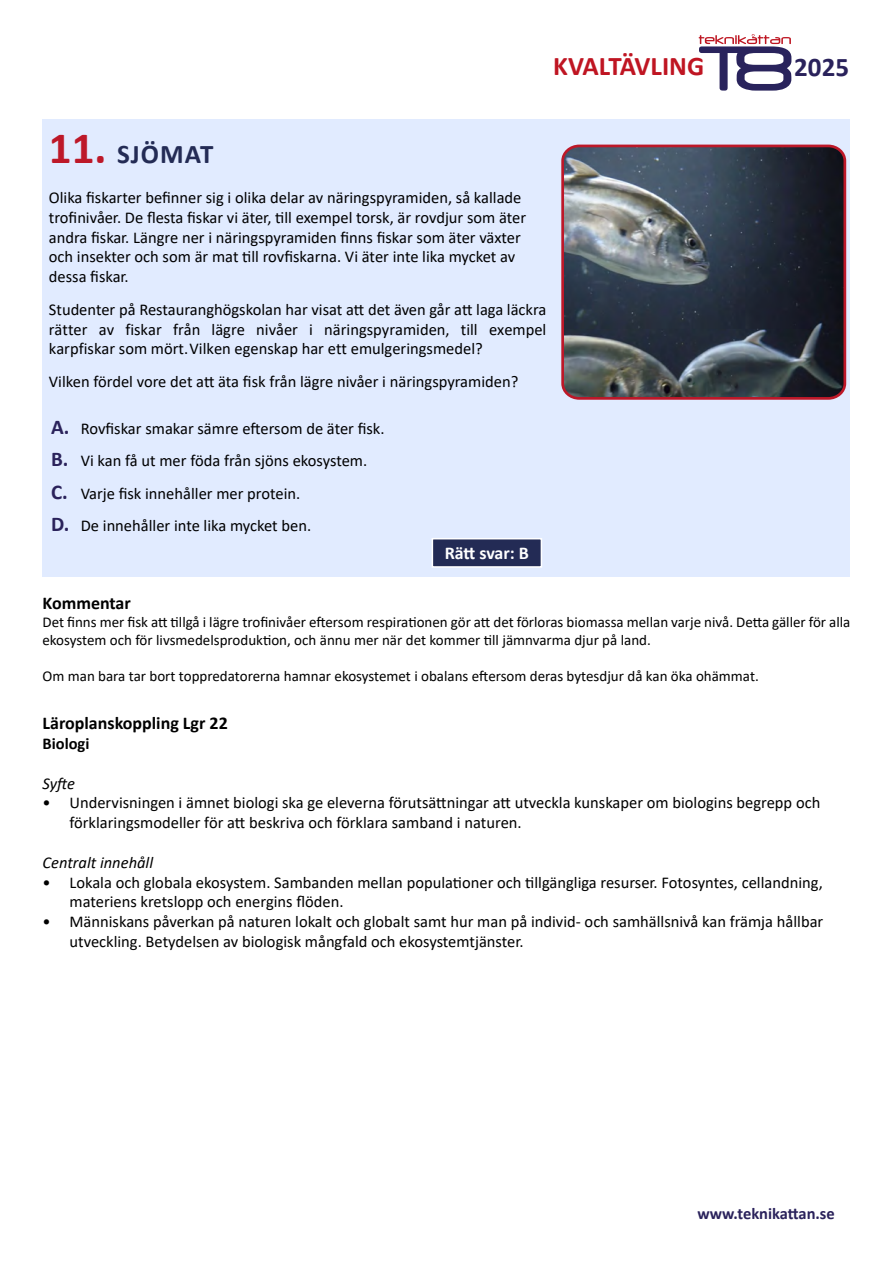
<style>
.page{position:relative;width:893px;height:1263px;background:#fff}
.page>*{position:absolute;margin:0;border:0;box-sizing:border-box;transform-origin:0 0}
.t1{font:700 27px "Calibri";color:#bf1522}
.t2{font:700 27px "Calibri";letter-spacing:.035em;color:#232b55}
.t3{font:700 27px "Calibri";color:#2a225b}
.t4{font:700 18px "Calibri";color:#000}
.t5{font:700 18px "Calibri";letter-spacing:-.01em;color:#fff}
.t6{font:16.5px/19.8px "Calibri";color:#000}
.t7{font:italic 16.5px "Calibri";color:#000}
.t8{font:700 16.5px "Calibri";color:#2a225b}
.t9{font:700 16.5px "Calibri";color:#000}
.t10{font:15px/18px "Calibri";color:#000}
.s1{font-size:45px;color:#bd1829}
.s2{font-weight:700;font-size:21px;color:#2a225b}
</style>
<div class="page">
<svg style="left:699px;top:34px;width:92px;height:57px"></svg>
<div style="left:43px;top:119px;width:807px;height:457px;background:#e1ebff"></div>
<img style="left:565px;top:146px;width:280px;height:250px">
<div style="left:561px;top:145px;width:285px;height:255px;border:3px solid #bd1829;border-radius:16px"></div>
<div style="left:432px;top:539px;width:109px;height:28px;background:#232b55"></div>
<div style="left:432px;top:538px;width:110px;height:30px;border:2px solid #fff"></div>
<h1 class="t1" style="left:553px;top:47px;width:152px">KVALTÄVLING</h1>
<h1 class="t3" style="left:794px;top:48px;width:56px">2025</h1>
<h1 class="t2" style="left:49px;top:135px;width:166px"><span class="s1">11.</span> SJÖMAT</h1>
<p class="t6" style="left:49px;top:187px;width:479px">Olika fiskarter befinner sig i olika delar av näringspyramiden, så kallade trofinivåer. De flesta fiskar vi äter, till exempel torsk, är rovdjur som äter andra fiskar. Längre ner i näringspyramiden finns fiskar som äter växter och insekter och som är mat till rovfiskarna. Vi äter inte lika mycket av dessa fiskar.</p>
<p class="t6" style="left:49px;top:299px;width:499px;text-align:justify">Studenter på Restauranghögskolan har visat att det även går att laga läckra rätter av fiskar från lägre nivåer i näringspyramiden, till exempel karpfiskar som mört.Vilken egenskap har ett emulgeringsmedel?</p>
<p class="t6" style="left:49px;top:371px;width:471px">Vilken fördel vore det att äta fisk från lägre nivåer i näringspyramiden?</p>
<p class="t6" style="left:51px;top:411px;width:335px;line-height:32.5px"><span class="s2">A.</span> Rovfiskar smakar sämre eftersom de äter fisk.<br><span class="s2">B.</span> Vi kan få ut mer föda från sjöns ekosystem.<br><span class="s2">C.</span> Varje fisk innehåller mer protein.<br><span class="s2">D.</span> De innehåller inte lika mycket ben.</p>
<p class="t5" style="left:445px;top:540px;width:86px">Rätt svar: B</p>
<p class="t4" style="left:43px;top:590px;width:90px">Kommentar</p>
<p class="t10" style="left:43px;top:612px;width:809px">Det finns mer fisk att tillgå i lägre trofinivåer eftersom respirationen gör att det förloras biomassa mellan varje nivå. Detta gäller för alla ekosystem och för livsmedelsproduktion, och ännu mer när det kommer till jämnvarma djur på land.</p>
<p class="t10" style="left:43px;top:666px;width:718px">Om man bara tar bort toppredatorerna hamnar ekosystemet i obalans eftersom deras bytesdjur då kan öka ohämmat.</p>
<p class="t4" style="left:43px;top:710px;width:187px">Läroplanskoppling Lgr 22</p>
<p class="t9" style="left:43px;top:732px;width:49px">Biologi</p>
<p class="t7" style="left:43px;top:772px;width:34px">Syfte</p>
<p class="t6" style="left:70px;top:792px;width:752px;text-indent:-27px">• Undervisningen i ämnet biologi ska ge eleverna förutsättningar att utveckla kunskaper om biologins begrepp och förklaringsmodeller för att beskriva och förklara samband i naturen.</p>
<p class="t7" style="left:43px;top:851px;width:112px">Centralt innehåll</p>
<p class="t6" style="left:70px;top:872px;width:755px;text-indent:-27px">• Lokala och globala ekosystem. Sambanden mellan populationer och tillgängliga resurser. Fotosyntes, cellandning, materiens kretslopp och energins flöden.</p>
<p class="t6" style="left:70px;top:911px;width:755px;text-indent:-27px">• Människans påverkan på naturen lokalt och globalt samt hur man på individ- och samhällsnivå kan främja hållbar utveckling. Betydelsen av biologisk mångfald och ekosystemtjänster.</p>
<p class="t8" style="left:697px;top:1202px;width:139px">www.teknikattan.se</p>
</div>
